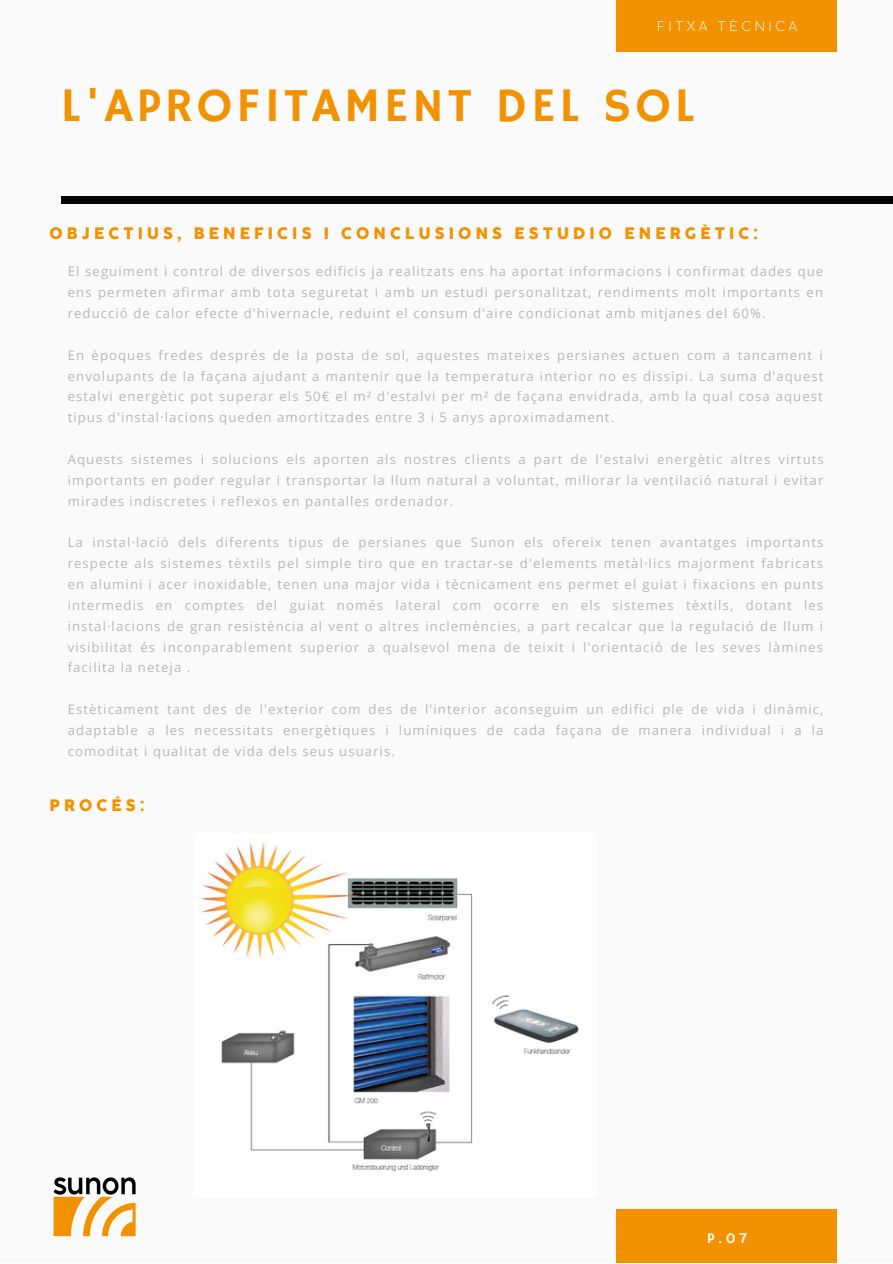
<style>
.page{position:relative;width:893px;height:1264px;background:#fff}
.page>*{position:absolute;margin:0;border:0;box-sizing:border-box;transform-origin:0 0}
.t1{font:48.15px "Hammersmith One";letter-spacing:.08em;color:#f39200}
.t2{font:800 16.5px "Coco Sharp XL Trial";letter-spacing:.25em;color:#f39200}
.t3{font:14.85px "Hammersmith One";color:#fafafa}
.t4{font:300 13.8px "Coco Sharp L Trial";letter-spacing:.25em;color:#fafafa}
.t5{font:13.2px/20.9px "Open Sans";letter-spacing:.08em;color:#b7b8bc;text-align:justify}
</style>
<div class="page">
<div style="left:0;top:0;width:892px;height:1262px;background:#fafafa"></div>
<div style="left:61px;top:197px;width:831px;height:6px;background:#000"></div>
<div style="left:616px;top:0;width:221px;height:52px;background:#f39200"></div>
<div style="left:616px;top:1209px;width:221px;height:53px;background:#f39200"></div>
<img style="left:53px;top:1177px;width:83px;height:60px">
<img style="left:201px;top:843px;width:378px;height:329px">
<p class="t4" style="left:656px;top:18px;width:142px">FITXA TÈCNICA</p>
<h1 class="t1" style="left:61px;top:77px;width:635px">L'APROFITAMENT DEL SOL</h1>
<p class="t2" style="left:50px;top:224px;width:709px">OBJECTIUS, BENEFICIS I CONCLUSIONS ESTUDIO ENERGÈTIC:</p>
<p class="t5" style="left:68px;top:261px;width:757px">El seguiment i control de diversos edificis ja realitzats ens ha aportat informacions i confirmat dades que ens permeten afirmar amb tota seguretat i amb un estudi personalitzat, rendiments molt importants en reducció de calor efecte d'hivernacle, reduint el consum d'aire condicionat amb mitjanes del 60%.</p>
<p class="t5" style="left:68px;top:344px;width:757px">En èpoques fredes després de la posta de sol, aquestes mateixes persianes actuen com a tancament i envolupants de la façana ajudant a mantenir que la temperatura interior no es dissipi. La suma d'aquest estalvi energètic pot superar els 50€ el m² d'estalvi per m² de façana envidrada, amb la qual cosa aquest tipus d'instal·lacions queden amortitzades entre 3 i 5 anys aproximadament.</p>
<p class="t5" style="left:68px;top:448px;width:757px">Aquests sistemes i solucions els aporten als nostres clients a part de l'estalvi energètic altres virtuts importants en poder regular i transportar la llum natural a voluntat, millorar la ventilació natural i evitar mirades indiscretes i reflexos en pantalles ordenador.</p>
<p class="t5" style="left:68px;top:532px;width:757px">La instal·lació dels diferents tipus de persianes que Sunon els ofereix tenen avantatges importants respecte als sistemes tèxtils pel simple tiro que en tractar-se d'elements metàl·lics majorment fabricats en alumini i acer inoxidable, tenen una major vida i tècnicament ens permet el guiat i fixacions en punts intermedis en comptes del guiat només lateral com ocorre en els sistemes tèxtils, dotant les instal·lacions de gran resistència al vent o altres inclemències, a part recalcar que la regulació de llum i visibilitat és inconparablement superior a qualsevol mena de teixit i l'orientació de les seves làmines facilita la neteja .</p>
<p class="t5" style="left:68px;top:698px;width:757px">Estèticament tant des de l'exterior com des de l'interior aconseguim un edifici ple de vida i dinàmic, adaptable a les necessitats energètiques i lumíniques de cada façana de manera individual i a la comoditat i qualitat de vida dels seus usuaris.</p>
<p class="t2" style="left:50px;top:794px;width:96px">PROCÉS:</p>
<p class="t3" style="left:707px;top:1229px;width:41px">P.07</p>
</div>
